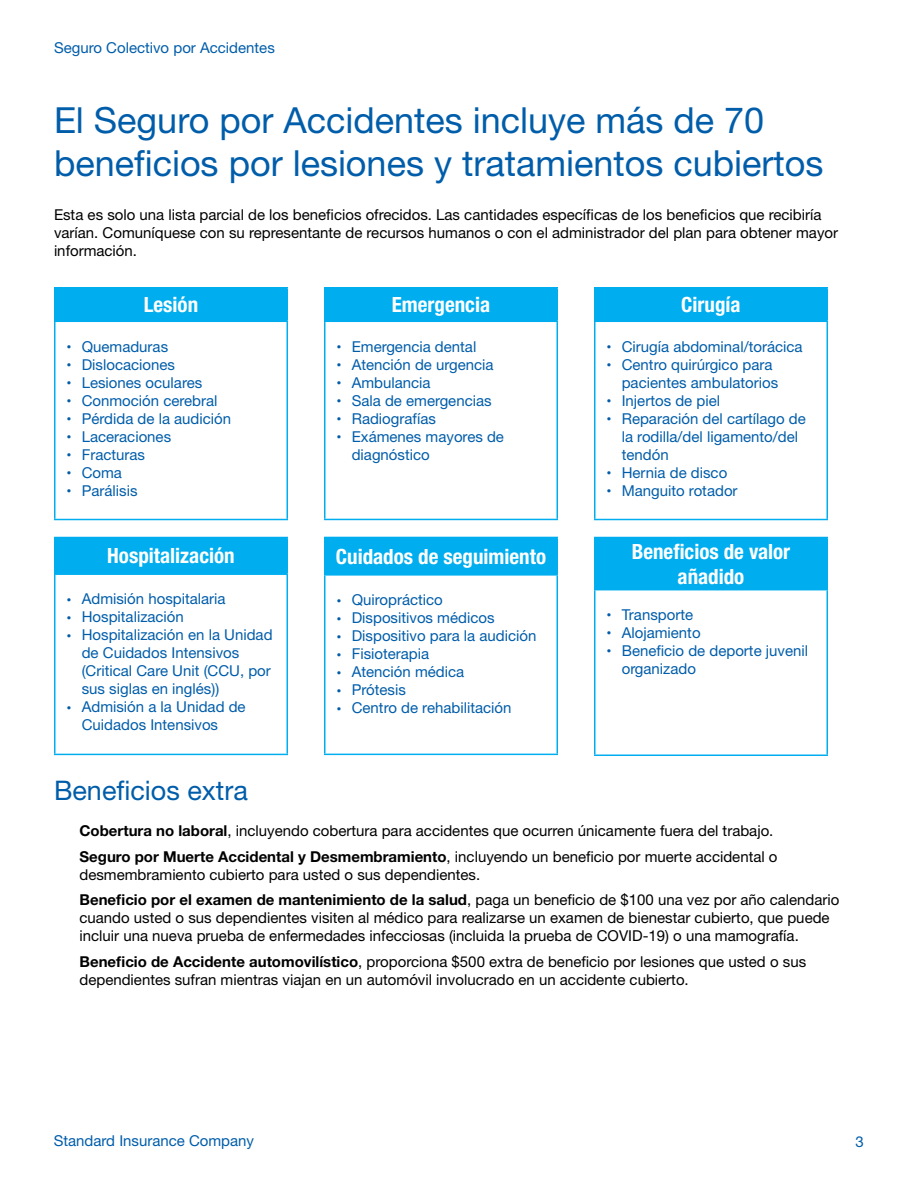
<style>
.page{position:relative;width:918px;height:1188px;background:#fff}
.page>*{position:absolute;margin:0;border:0;box-sizing:border-box;transform-origin:0 0}
.t1{font:36px/43.2px "Helvetica Neue LT Std";color:#005daa}
.t2{font:27px "Helvetica Neue LT Std";color:#005daa}
.t3{font:700 condensed 21px/25.2px "Helvetica Neue LT Std";color:#fff;text-align:center}
.t4{font:15px/18px "Helvetica Neue LT Std";color:#000}
.t5{font:15px/18px "Helvetica Neue LT Std";color:#005daa}
.s1{font-size:9px}
.s2{font-weight:700}
</style>
<div class="page">
<div style="left:55px;top:288px;width:232px;height:33px;background:#00aeef"></div>
<hr style="left:54px;top:287px;width:234px;height:2px;background:#00aeef">
<hr style="left:54px;top:289px;width:2px;height:32px;background:#00aeef">
<hr style="left:286px;top:289px;width:2px;height:32px;background:#00aeef">
<hr style="left:54px;top:321px;width:234px;height:1px;background:#00aeef">
<hr style="left:54px;top:322px;width:2px;height:197px;background:#00aeef">
<hr style="left:286px;top:322px;width:2px;height:197px;background:#00aeef">
<hr style="left:54px;top:519px;width:234px;height:1px;background:#00aeef">
<div style="left:55px;top:538px;width:232px;height:36px;background:#00aeef"></div>
<hr style="left:54px;top:537px;width:234px;height:1px;background:#00aeef">
<hr style="left:54px;top:538px;width:2px;height:35px;background:#00aeef">
<hr style="left:286px;top:538px;width:2px;height:35px;background:#00aeef">
<hr style="left:54px;top:573px;width:234px;height:2px;background:#00aeef">
<hr style="left:54px;top:575px;width:2px;height:179px;background:#00aeef">
<hr style="left:286px;top:575px;width:2px;height:179px;background:#00aeef">
<hr style="left:54px;top:754px;width:234px;height:1px;background:#00aeef">
<div style="left:325px;top:288px;width:232px;height:33px;background:#00aeef"></div>
<hr style="left:324px;top:287px;width:234px;height:2px;background:#00aeef">
<hr style="left:324px;top:289px;width:2px;height:32px;background:#00aeef">
<hr style="left:556px;top:289px;width:2px;height:32px;background:#00aeef">
<hr style="left:324px;top:321px;width:234px;height:1px;background:#00aeef">
<hr style="left:324px;top:322px;width:2px;height:197px;background:#00aeef">
<hr style="left:556px;top:322px;width:2px;height:197px;background:#00aeef">
<hr style="left:324px;top:519px;width:234px;height:1px;background:#00aeef">
<div style="left:325px;top:537px;width:232px;height:38px;background:#00aeef"></div>
<hr style="left:324px;top:537px;width:234px;height:1px;background:#00aeef">
<hr style="left:324px;top:538px;width:2px;height:36px;background:#00aeef">
<hr style="left:556px;top:538px;width:2px;height:36px;background:#00aeef">
<hr style="left:324px;top:574px;width:234px;height:2px;background:#00aeef">
<hr style="left:324px;top:576px;width:2px;height:178px;background:#00aeef">
<hr style="left:556px;top:576px;width:2px;height:178px;background:#00aeef">
<hr style="left:324px;top:754px;width:234px;height:1px;background:#00aeef">
<div style="left:595px;top:288px;width:232px;height:33px;background:#00aeef"></div>
<hr style="left:594px;top:287px;width:234px;height:2px;background:#00aeef">
<hr style="left:594px;top:289px;width:2px;height:32px;background:#00aeef">
<hr style="left:826px;top:289px;width:2px;height:32px;background:#00aeef">
<hr style="left:594px;top:321px;width:234px;height:1px;background:#00aeef">
<hr style="left:594px;top:322px;width:2px;height:197px;background:#00aeef">
<hr style="left:826px;top:322px;width:2px;height:197px;background:#00aeef">
<hr style="left:594px;top:519px;width:234px;height:1px;background:#00aeef">
<div style="left:595px;top:538px;width:232px;height:52px;background:#00aeef"></div>
<hr style="left:594px;top:537px;width:234px;height:1px;background:#00aeef">
<hr style="left:594px;top:538px;width:2px;height:51px;background:#00aeef">
<hr style="left:826px;top:538px;width:2px;height:51px;background:#00aeef">
<hr style="left:594px;top:589px;width:234px;height:1px;background:#00aeef">
<hr style="left:594px;top:590px;width:2px;height:164px;background:#00aeef">
<hr style="left:826px;top:590px;width:2px;height:164px;background:#00aeef">
<hr style="left:594px;top:754px;width:234px;height:2px;background:#00aeef">
<p class="t5" style="left:54px;top:38px;width:222px">Seguro Colectivo por Accidentes</p>
<h1 class="t1" style="left:54px;top:98px;width:771px">El Seguro por Accidentes incluye más de 70 beneficios por lesiones y tratamientos cubiertos</h1>
<p class="t4" style="left:54px;top:205px;width:786px">Esta es solo una lista parcial de los beneficios ofrecidos. Las cantidades específicas de los beneficios que recibiría varían. Comuníquese con su representante de recursos humanos o con el administrador del plan para obtener mayor información.</p>
<h3 class="t3" style="left:144px;top:292px;width:56px">Lesión</h3>
<p class="t5" style="left:67px;top:337px;width:103px"><span class="s1">•</span> Quemaduras</p>
<p class="t5" style="left:67px;top:355px;width:110px"><span class="s1">•</span> Dislocaciones</p>
<p class="t5" style="left:67px;top:373px;width:137px"><span class="s1">•</span> Lesiones oculares</p>
<p class="t5" style="left:67px;top:391px;width:152px"><span class="s1">•</span> Conmoción cerebral</p>
<p class="t5" style="left:67px;top:409px;width:166px"><span class="s1">•</span> Pérdida de la audición</p>
<p class="t5" style="left:67px;top:427px;width:106px"><span class="s1">•</span> Laceraciones</p>
<p class="t5" style="left:67px;top:445px;width:80px"><span class="s1">•</span> Fracturas</p>
<p class="t5" style="left:67px;top:463px;width:57px"><span class="s1">•</span> Coma</p>
<p class="t5" style="left:67px;top:481px;width:72px"><span class="s1">•</span> Parálisis</p>
<h3 class="t3" style="left:107px;top:543px;width:129px">Hospitalización</h3>
<p class="t5" style="left:67px;top:590px;width:160px"><span class="s1">•</span> Admisión hospitalaria</p>
<p class="t5" style="left:67px;top:608px;width:119px"><span class="s1">•</span> Hospitalización</p>
<p class="t5" style="left:82px;top:626px;width:192px;text-indent:-15px"><span class="s1">•</span> Hospitalización en la Unidad de Cuidados Intensivos (Critical Care Unit (CCU, por sus siglas en inglés))</p>
<p class="t5" style="left:82px;top:698px;width:165px;text-indent:-15px"><span class="s1">•</span> Admisión a la Unidad de<br>Cuidados Intensivos</p>
<h3 class="t3" style="left:392px;top:292px;width:100px">Emergencia</h3>
<p class="t5" style="left:337px;top:337px;width:141px"><span class="s1">•</span> Emergencia dental</p>
<p class="t5" style="left:337px;top:355px;width:158px"><span class="s1">•</span> Atención de urgencia</p>
<p class="t5" style="left:337px;top:373px;width:95px"><span class="s1">•</span> Ambulancia</p>
<p class="t5" style="left:337px;top:391px;width:156px"><span class="s1">•</span> Sala de emergencias</p>
<p class="t5" style="left:337px;top:409px;width:101px"><span class="s1">•</span> Radiografías</p>
<p class="t5" style="left:352px;top:427px;width:154px;text-indent:-15px"><span class="s1">•</span> Exámenes mayores de diagnóstico</p>
<h3 class="t3" style="left:336px;top:543px;width:212px">Cuidados de seguimiento</h3>
<p class="t5" style="left:337px;top:591px;width:108px"><span class="s1">•</span> Quiropráctico</p>
<p class="t5" style="left:337px;top:609px;width:159px"><span class="s1">•</span> Dispositivos médicos</p>
<p class="t5" style="left:337px;top:627px;width:201px"><span class="s1">•</span> Dispositivo para la audición</p>
<p class="t5" style="left:337px;top:645px;width:94px"><span class="s1">•</span> Fisioterapia</p>
<p class="t5" style="left:337px;top:663px;width:129px"><span class="s1">•</span> Atención médica</p>
<p class="t5" style="left:337px;top:681px;width:71px"><span class="s1">•</span> Prótesis</p>
<p class="t5" style="left:337px;top:699px;width:176px"><span class="s1">•</span> Centro de rehabilitación</p>
<h3 class="t3" style="left:681px;top:292px;width:61px">Cirugía</h3>
<p class="t5" style="left:607px;top:337px;width:197px"><span class="s1">•</span> Cirugía abdominal/torácica</p>
<p class="t5" style="left:622px;top:355px;width:158px;text-indent:-15px"><span class="s1">•</span> Centro quirúrgico para pacientes ambulatorios</p>
<p class="t5" style="left:607px;top:391px;width:115px"><span class="s1">•</span> Injertos de piel</p>
<p class="t5" style="left:622px;top:409px;width:186px;text-indent:-15px"><span class="s1">•</span> Reparación del cartílago de la rodilla/del ligamento/del tendón</p>
<p class="t5" style="left:607px;top:463px;width:122px"><span class="s1">•</span> Hernia de disco</p>
<p class="t5" style="left:607px;top:481px;width:132px"><span class="s1">•</span> Manguito rotador</p>
<h3 class="t3" style="left:632px;top:538px;width:160px">Beneficios de valor añadido</h3>
<p class="t5" style="left:607px;top:605px;width:88px"><span class="s1">•</span> Transporte</p>
<p class="t5" style="left:607px;top:623px;width:95px"><span class="s1">•</span> Alojamiento</p>
<p class="t5" style="left:622px;top:641px;width:188px;text-indent:-15px"><span class="s1">•</span> Beneficio de deporte juvenil organizado</p>
<h2 class="t2" style="left:54px;top:775px;width:195px">Beneficios extra</h2>
<p class="t4" style="left:80px;top:818px;width:700px;line-height:25.5px"><span class="s2">Cobertura no laboral</span>, incluyendo cobertura para accidentes que ocurren únicamente fuera del trabajo.<br><span class="s2">Seguro por Muerte Accidental y Desmembramiento</span>, incluyendo un beneficio por muerte accidental o</p>
<p class="t4" style="left:80px;top:862px;width:761px;line-height:25.5px">desmembramiento cubierto para usted o sus dependientes.<br><span class="s2">Beneficio por el examen de mantenimiento de la salud</span>, paga un beneficio de $100 una vez por año calendario</p>
<p class="t4" style="left:80px;top:909px;width:752px">cuando usted o sus dependientes visiten al médico para realizarse un examen de bienestar cubierto, que puede incluir una nueva prueba de enfermedades infecciosas (incluida la prueba de COVID-19) o una mamografía.</p>
<p class="t4" style="left:80px;top:952px;width:728px"><span class="s2">Beneficio de Accidente automovilístico</span>, proporciona $500 extra de beneficio por lesiones que usted o sus dependientes sufran mientras viajan en un automóvil involucrado en un accidente cubierto.</p>
<p class="t5" style="left:54px;top:1132px;width:202px">Standard Insurance Company</p>
<p class="t5" style="left:856px;top:1133px;width:10px">3</p>
</div>
